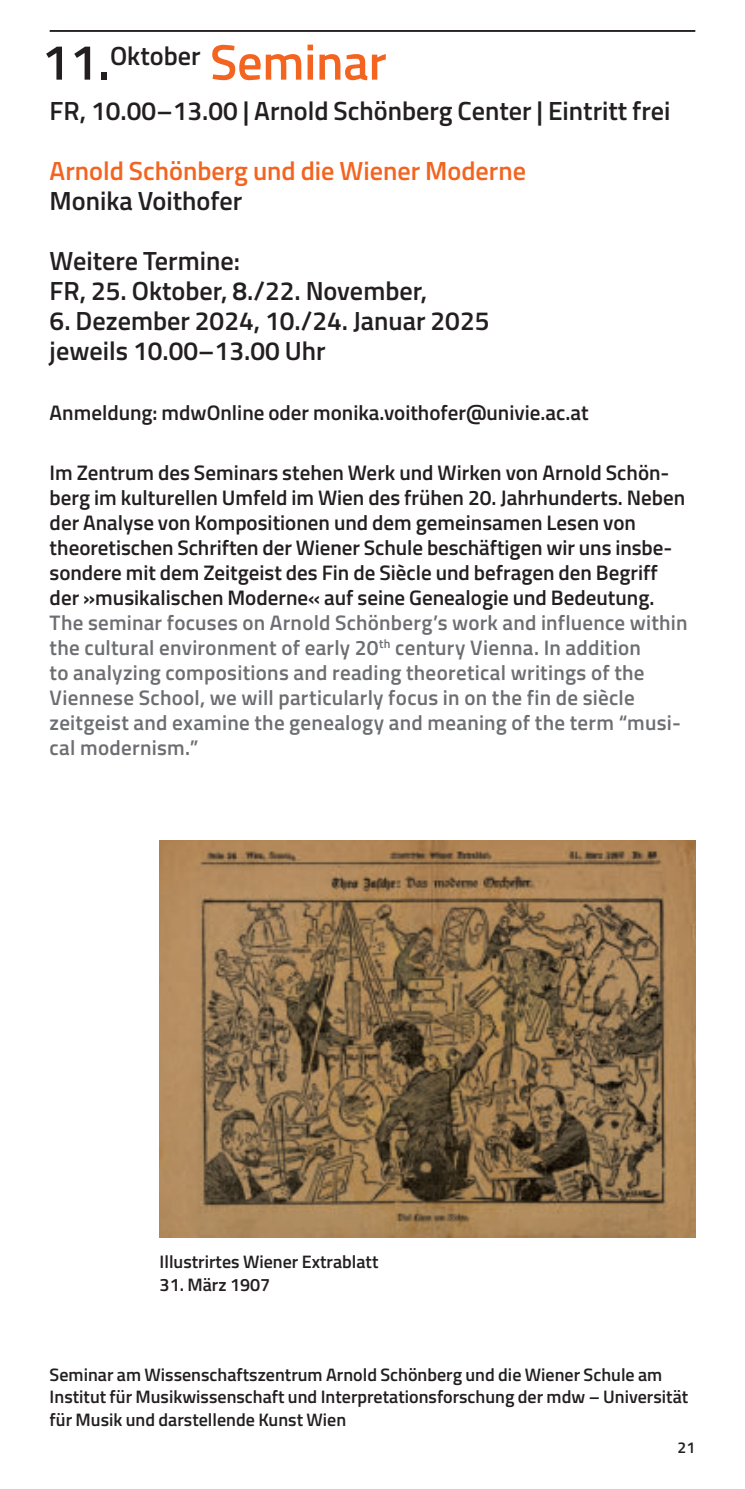
<style>
.page{position:relative;width:745px;height:1489px;background:#fff}
.page>*{position:absolute;margin:0;border:0;box-sizing:border-box;transform-origin:0 0}
.t1{font:600 26.25px/30px "Titillium";color:#231f20}
.t2{font:600 26.25px "Titillium";color:#f36421}
.t3{font:600 21px/25px "Titillium";color:#231f20}
.t4{font:600 21px/25px "Titillium";letter-spacing:.015em;color:#6d6e71}
.t5{font:600 18px/22.5px "Titillium";color:#231f20}
.t6{font:600 15.75px "Titillium";color:#231f20}
.s1{font-size:50px}
.s2{font-size:50px;color:#f36421}
</style>
<div class="page">
<hr style="left:50px;top:30px;width:644px;height:2px;background:#231f20">
<img style="left:159px;top:840px;width:535px;height:397px">
<p class="t1" style="left:50px;top:28px;width:622px;line-height:55.5px;text-indent:-8px"><span class="s1">11.</span>Oktober <span class="s2">Seminar<br></span>FR, 10.00–13.00 | Arnold Schönberg Center | Eintritt frei</p>
<p class="t2" style="left:50px;top:156px;width:477px">Arnold Schönberg und die Wiener Moderne</p>
<p class="t1" style="left:50px;top:186px;width:194px">Monika Voithofer</p>
<p class="t1" style="left:50px;top:246px;width:379px">Weitere Termine:<br>FR, 25. Oktober, 8./22. November,</p>
<p class="t1" style="left:50px;top:306px;width:441px">6. Dezember 2024, 10./24. Januar 2025 jeweils 10.00–13.00 Uhr</p>
<p class="t3" style="left:50px;top:401px;width:540px">Anmeldung: mdwOnline oder monika.voithofer@univie.ac.at</p>
<p class="t3" style="left:50px;top:461px;width:636px">Im Zentrum des Seminars stehen Werk und Wirken von Arnold Schön&shy;berg im kulturellen Umfeld im Wien des frühen 20. Jahrhunderts. Neben der Analyse von Kompositionen und dem gemeinsamen Lesen von theoretischen Schriften der Wiener Schule beschäftigen wir uns insbe&shy;sondere mit dem Zeitgeist des Fin de Siècle und befragen den Begriff der »musikalischen Moderne« auf seine Genealogie und Bedeutung.</p>
<p class="t4" style="left:50px;top:611px;width:639px">The seminar focuses on Arnold Schönberg’s work and influence within the cultural environment of early 20<sup>th</sup> century Vienna. In addition<br>to analyzing compositions and reading theoretical writings of the Viennese School, we will particularly focus in on the fin de siècle zeitgeist and examine the genealogy and meaning of the term “musi&shy;cal modernism.”</p>
<p class="t5" style="left:159px;top:1250px;width:220px">Illustrirtes Wiener Extrablatt</p>
<p class="t5" style="left:159px;top:1273px;width:112px">31. März 1907</p>
<p class="t5" style="left:50px;top:1363px;width:639px">Seminar am Wissenschaftszentrum Arnold Schönberg und die Wiener Schule am<br>Institut für Musikwissenschaft und Interpretationsforschung der mdw – Universität für Musik und darstellende Kunst Wien</p>
<p class="t6" style="left:677px;top:1438px;width:19px">21</p>
</div>
